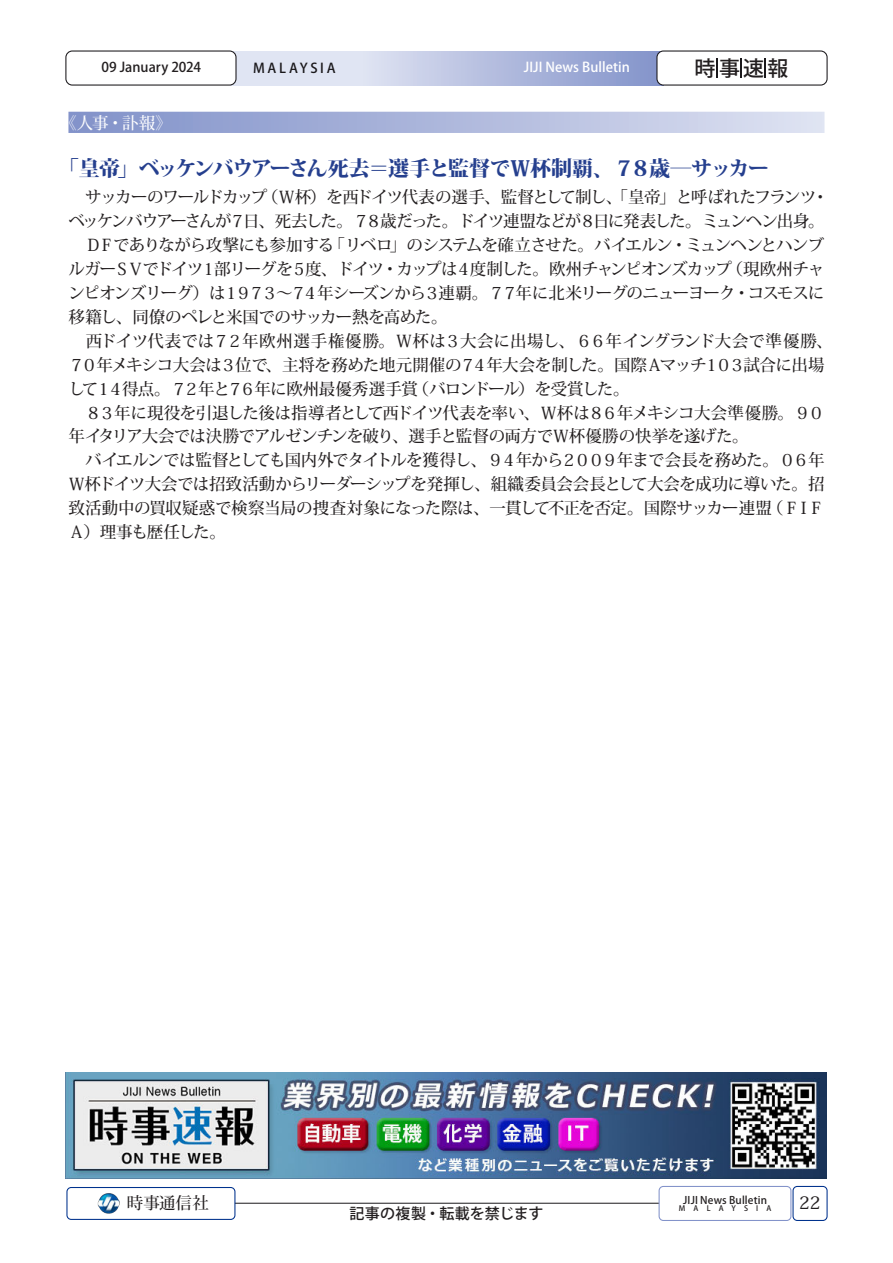
<style>
.page{position:relative;width:893px;height:1263px;background:#fff}
.page>*{position:absolute;margin:0;border:0;box-sizing:border-box;transform-origin:0 0}
.t1{font:800 21px "Koz Min Std";letter-spacing:-.08em;color:#253f8e}
.t2{font:500 21px "Koz Go Std";color:#231f20}
.t3{font:500 17.25px "Koz Min Std";color:#231f20}
.t4{font:500 16.5px/24px "Koz Min Std";letter-spacing:-.05em;color:#231f20}
.t5{font:500 16.5px/24px "Koz Min Std";letter-spacing:-.03em;color:#231f20}
.t6{font:500 16.5px "Koz Min Std";color:#231f20}
.t7{font:500 16.5px "Koz Min Std";letter-spacing:-.09em;color:#231f20}
.t8{font:500 16.5px "Koz Min Std";letter-spacing:-.1em;color:#231f20}
.t9{font:500 16.5px "Koz Min Std";letter-spacing:-.07em;color:#231f20}
.t10{font:500 16.5px "Koz Min Std";letter-spacing:-.085em;color:#231f20}
.t11{font:500 16.5px "Koz Min Std";letter-spacing:-.115em;color:#231f20}
.t12{font:500 16.5px "Koz Min Std";letter-spacing:-.12em;color:#231f20}
.t13{font:500 16.5px "Koz Min Std";letter-spacing:-.02em;color:#231f20}
.t14{font:500 16.5px "Koz Min Std";color:#fff}
.t15{font:500 15px "Koz Go Std";letter-spacing:.015em;color:#231f20}
.t16{font:500 13.5px "Koz Go Std";letter-spacing:.005em;color:#fff}
.t17{font:500 13.5px "Koz Go Std";letter-spacing:.005em;color:#231f20}
.t18{font:500 13.5px "Koz Go Std";letter-spacing:.2em;color:#1a181b}
.t19{font:500 10.5px "Koz Go Std";letter-spacing:.015em;color:#231f20}
.t20{font:500 7.5px "Koz Go Std";letter-spacing:1.09em;color:#231f20}
</style>
<div class="page">
<div style="left:230px;top:51px;width:129px;height:34px;background:#e0e5f3"></div>
<div style="left:359px;top:51px;width:304px;height:34px;background:linear-gradient(to right,#dfe3f2,#8191c9)"></div>
<div style="left:66px;top:51px;width:170px;height:34px;background:#fff;border-radius:6px"></div>
<div style="left:65px;top:50px;width:172px;height:36px;border:1px solid #1a181b;border-radius:6px"></div>
<div style="left:657px;top:51px;width:170px;height:34px;background:#fff;border-radius:6px"></div>
<div style="left:656px;top:50px;width:172px;height:36px;border:1px solid #1a181b;border-radius:6px"></div>
<hr style="left:225px;top:1203px;width:435px;height:1px;background:#1a181b">
<div style="left:659px;top:1186px;width:132px;height:35px;border:1px solid #8393ca;border-radius:4px"></div>
<div style="left:67px;top:1187px;width:168px;height:32px;background:#fff;border-radius:4px"></div>
<div style="left:66px;top:1187px;width:169px;height:33px;border:1px solid #00328d;border-radius:4px"></div>
<div style="left:792px;top:1186px;width:36px;height:35px;border:1px solid #00328d;border-radius:4px"></div>
<svg style="left:765px;top:58px;width:1px;height:20px"></svg>
<svg style="left:741px;top:58px;width:1px;height:20px"></svg>
<svg style="left:717px;top:58px;width:1px;height:20px"></svg>
<img style="left:97px;top:1193px;width:23px;height:21px">
<div style="left:68px;top:112px;width:756px;height:21px;background:linear-gradient(to right,#8090c8,#dee1f1)"></div>
<img style="left:65px;top:1073px;width:761px;height:105px">
<p class="t17" style="left:101px;top:58px;width:101px">09 January 2024</p>
<p class="t18" style="left:253px;top:60px;width:84px">MALAYSIA</p>
<p class="t16" style="left:524px;top:59px;width:108px">JIJI News Bulletin</p>
<p class="t2" style="left:694px;top:55px;width:96px">時事速報</p>
<p class="t14" style="left:60px;top:112px;width:113px">《人事・訃報《</p>
<p class="t1" style="left:58px;top:155px;width:713px">「皇帝」ベッケンバウアーさん死去＝選手と監督でＷ杯制覇、７８歳―サッカー</p>
<p class="t7" style="left:68px;top:187px;width:200px">　サッカーのワールドカップ</p>
<p class="t4" style="left:262px;top:185px;width:556px">（Ｗ杯）を西ドイツ代表の選手、監督として制し、「皇帝」と呼ばれたフランツ</p>
<p class="t4" style="left:812px;top:185px;width:18px">・</p>
<p class="t8" style="left:243px;top:211px;width:354px">日、死去した。７８歳だった。ドイツ連盟などが８</p>
<p class="t7" style="left:593px;top:211px;width:233px">日に発表した。ミュンヘン出身。</p>
<p class="t12" style="left:68px;top:211px;width:179px">ベッケンバウアーさんが７</p>
<p class="t4" style="left:390px;top:233px;width:436px">」のシステムを確立させた。バイエルン・ミュンヘンとハンブ</p>
<p class="t4" style="left:68px;top:233px;width:267px">　ＤＦでありながら攻撃にも参加する</p>
<p class="t4" style="left:329px;top:233px;width:65px">「リベロ</p>
<p class="t10" style="left:214px;top:258px;width:245px">部リーグを５度、ドイツ・カップは</p>
<p class="t7" style="left:455px;top:258px;width:279px">４度制した。欧州チャンピオンズカップ</p>
<p class="t10" style="left:68px;top:258px;width:136px">ルガーＳＶでドイツ</p>
<p class="t4" style="left:727px;top:257px;width:99px">（現欧州チャ</p>
<p class="t4" style="left:200px;top:257px;width:18px">１</p>
<p class="t4" style="left:68px;top:281px;width:159px">ンピオンズリーグ）は</p>
<p class="t4" style="left:68px;top:305px;width:381px">移籍し、同僚のペレと米国でのサッカー熱を高めた。</p>
<p class="t6" style="left:68px;top:330px;width:766px">　西ドイツ代表では７２年欧州選手権優勝。Ｗ杯は３大会に出場し、６６年イングランド大会で準優勝、</p>
<p class="t4" style="left:703px;top:353px;width:123px">１０３試合に出場</p>
<p class="t11" style="left:223px;top:282px;width:297px">１９７３～７４年シーズンから３連覇。７７</p>
<p class="t4" style="left:516px;top:281px;width:310px">年に北米リーグのニューヨーク・コスモスに</p>
<p class="t4" style="left:413px;top:353px;width:295px;text-indent:-344px">７０年メキシコ大会は３位で、主将を務めた地元開催の７４年大会を制した。国際Ａマッチ（バロンドール）を受賞した。</p>
<p class="t8" style="left:96px;top:378px;width:136px">１４得点。７２年と</p>
<p class="t13" style="left:227px;top:378px;width:192px">７６年に欧州最優秀選手賞</p>
<p class="t4" style="left:68px;top:377px;width:31px">して</p>
<p class="t4" style="left:68px;top:401px;width:758px">　８３年に現役を引退した後は指導者として西ドイツ代表を率い、Ｗ杯は８６年メキシコ大会準優勝。９０</p>
<p class="t5" style="left:68px;top:424px;width:682px">年イタリア大会では決勝でアルゼンチンを破り、選手と監督の両方でＷ杯優勝の快挙を遂げた。</p>
<p class="t4" style="left:561px;top:448px;width:265px">２００９年まで会長を務めた。０６年</p>
<p class="t9" style="left:68px;top:450px;width:497px">　バイエルンでは監督としても国内外でタイトルを獲得し、９４年から</p>
<p class="t4" style="left:68px;top:472px;width:757px">Ｗ杯ドイツ大会では招致活動からリーダーシップを発揮し、組織委員会会長として大会を成功に導いた。招</p>
<p class="t4" style="left:767px;top:496px;width:59px">（ＦＩＦ</p>
<p class="t5" style="left:68px;top:496px;width:705px">致活動中の買収疑惑で検察当局の捜査対象になった際は、一貫して不正を否定。国際サッカー連盟<br>Ａ）理事も歴任した。</p>
<p class="t4" style="left:127px;top:1191px;width:84px">時事通信社</p>
<p class="t15" style="left:350px;top:1204px;width:195px">記事の複製・転載を禁じます</p>
<p class="t19" style="left:683px;top:1193px;width:85px">JIJI News Bulletin</p>
<p class="t20" style="left:679px;top:1204px;width:94px">MALAYSIA</p>
<p class="t3" style="left:799px;top:1191px;width:23px">22</p>
</div>
